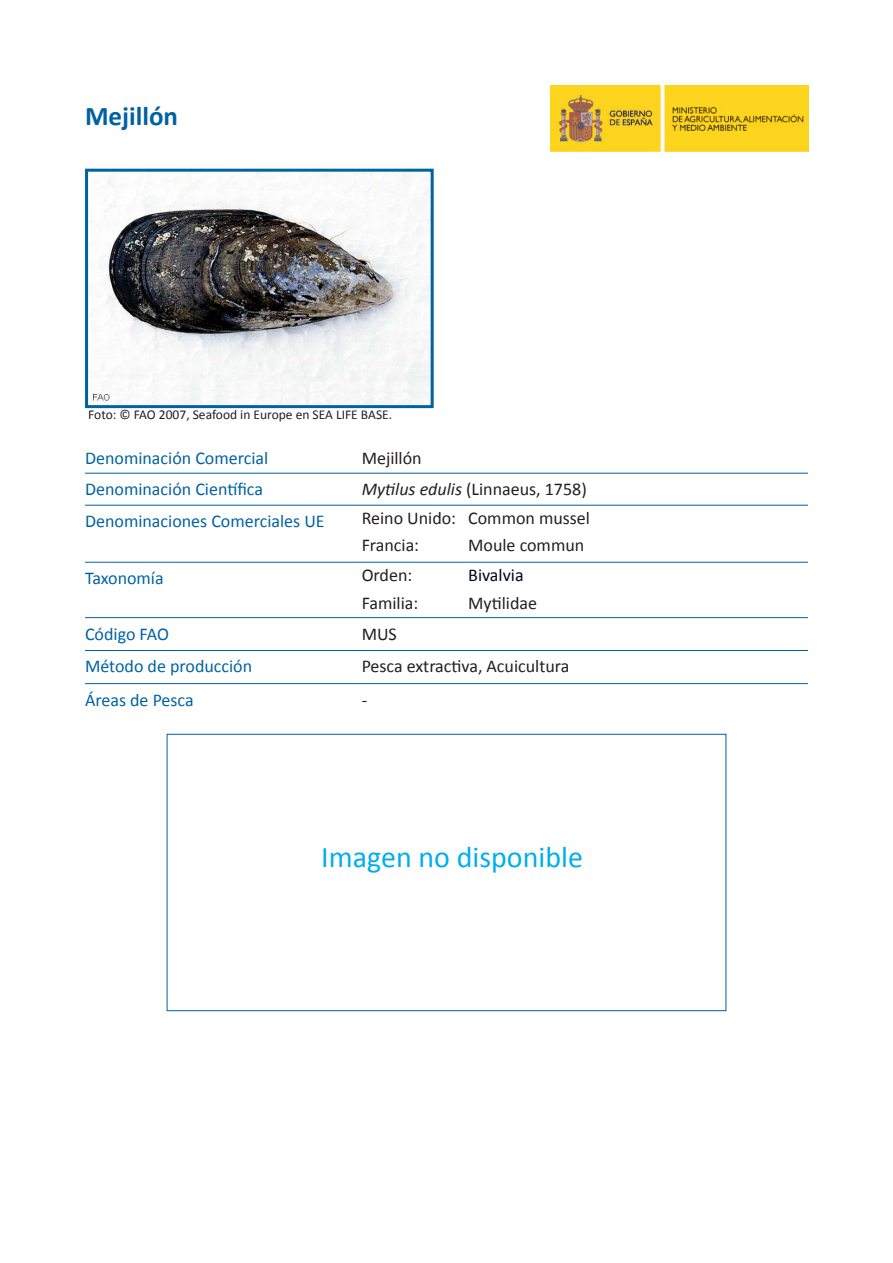
<style>
.page{position:relative;width:893px;height:1263px;background:#fff}
.page>*{position:absolute;margin:0;border:0;box-sizing:border-box;transform-origin:0 0}
.t1{font:30px "Calibri";color:#00aeef}
.t2{font:700 27px "Calibri";color:#0162a2}
.t3{font:18px/27.5px "Calibri";color:#231f20}
.t4{font:18px "Calibri";color:#0162a2}
.t5{font:18px "Calibri";color:#00071e}
.t6{font:13.5px "Calibri";color:#231f20}
.s1{font-style:italic}
</style>
<div class="page">
<img style="left:551px;top:85px;width:257px;height:66px">
<img style="left:89px;top:173px;width:341px;height:231px">
<div style="left:85px;top:169px;width:349px;height:239px;border:3px solid #0162a2"></div>
<hr style="left:85px;top:473px;width:268px;height:1px;background:#0162a2">
<hr style="left:353px;top:473px;width:455px;height:1px;background:#0162a2">
<hr style="left:85px;top:505px;width:268px;height:1px;background:#0162a2">
<hr style="left:353px;top:505px;width:455px;height:1px;background:#0162a2">
<hr style="left:85px;top:562px;width:268px;height:1px;background:#0162a2">
<hr style="left:353px;top:562px;width:455px;height:1px;background:#0162a2">
<hr style="left:85px;top:617px;width:268px;height:1px;background:#0162a2">
<hr style="left:353px;top:617px;width:455px;height:1px;background:#0162a2">
<hr style="left:85px;top:650px;width:268px;height:1px;background:#0162a2">
<hr style="left:353px;top:650px;width:455px;height:1px;background:#0162a2">
<hr style="left:85px;top:683px;width:268px;height:1px;background:#0162a2">
<hr style="left:353px;top:683px;width:455px;height:1px;background:#0162a2">
<div style="left:167px;top:734px;width:559px;height:277px;border:1px solid #0162a2"></div>
<h2 class="t2" style="left:85px;top:98px;width:95px">Mejillón</h2>
<p class="t6" style="left:88px;top:405px;width:305px">Foto: © FAO 2007, Seafood in Europe en SEA LIFE BASE.</p>
<p class="t4" style="left:85px;top:446px;width:185px">Denominación Comercial</p>
<p class="t3" style="left:362px;top:444px;width:61px">Mejillón</p>
<p class="t4" style="left:85px;top:478px;width:179px">Denominación Científica</p>
<p class="t3" style="left:362px;top:475px;width:227px"><span class="s1">Mytilus edulis</span> (Linnaeus, 1758)</p>
<p class="t4" style="left:85px;top:510px;width:241px">Denominaciones Comerciales UE</p>
<p class="t3" style="left:362px;top:504px;width:230px">Reino Unido: Common mussel<br>Francia:</p>
<p class="t3" style="left:468px;top:531px;width:118px">Moule commun</p>
<p class="t4" style="left:85px;top:567px;width:80px">Taxonomía</p>
<p class="t3" style="left:362px;top:561px;width:52px">Orden:</p>
<p class="t5" style="left:468px;top:563px;width:57px">Bivalvia</p>
<p class="t3" style="left:362px;top:589px;width:58px">Familia:</p>
<p class="t3" style="left:468px;top:589px;width:70px">Mytilidae</p>
<p class="t4" style="left:85px;top:622px;width:85px">Código FAO</p>
<p class="t3" style="left:362px;top:620px;width:37px">MUS</p>
<p class="t4" style="left:85px;top:655px;width:169px">Método de producción</p>
<p class="t3" style="left:362px;top:653px;width:209px">Pesca extractiva, Acuicultura</p>
<p class="t4" style="left:85px;top:688px;width:110px">Áreas de Pesca</p>
<p class="t3" style="left:362px;top:686px;width:7px">-</p>
<h1 class="t1" style="left:321px;top:838px;width:263px">Imagen no disponible</h1>
</div>
